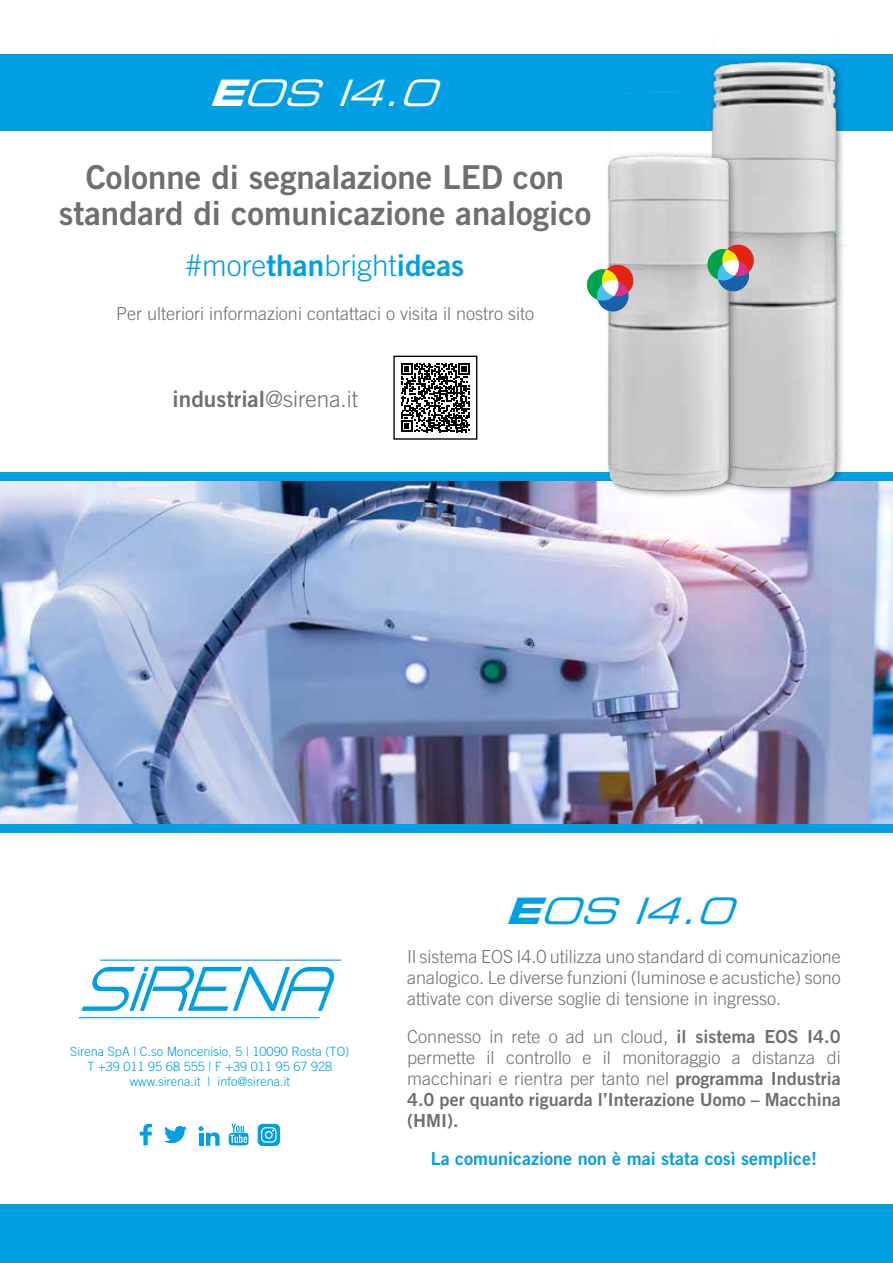
<style>
.page{position:relative;width:893px;height:1263px;background:#fff}
.page>*{position:absolute;margin:0;border:0;box-sizing:border-box;transform-origin:0 0}
.t1{font:italic 36.45px "Eurostile Extended Two";color:#fff}
.t2{font:italic 36.45px "Eurostile Extended Two";color:#009fe3}
.t3{font:33px/36px "Trade Gothic Bold Two";color:#706f6f;text-align:center}
.t4{font:300 29.7px "Trade Gothic";color:#009fe3}
.t5{font:22.5px "Trade Gothic Bold Two";color:#706f6f}
.t6{font:300 18px/21px "Trade Gothic";color:#706f6f;text-align:justify}
.t7{font:18px/21px "Trade Gothic Bold Two";color:#706f6f}
.t8{font:18px "Trade Gothic Bold Two";color:#009fe3}
.t9{font:300 12.75px/15px "Trade Gothic";color:#009fe3;text-align:center}
.s1{font-family:"Eurostile Bold Extended Two"}
.s2{font-family:"Trade Gothic Bold Two";font-weight:400}
.s3{font-family:"Trade Gothic";font-weight:300}
</style>
<div class="page">
<svg style="left:140px;top:1124px;width:12px;height:21px"></svg>
<svg style="left:164px;top:1126px;width:23px;height:17px"></svg>
<svg style="left:199px;top:1126px;width:21px;height:20px"></svg>
<svg style="left:229px;top:1124px;width:20px;height:21px"></svg>
<div style="left:258px;top:1124px;width:22px;height:22px;background:#009fe3;border-radius:5px"></div>
<svg style="left:261px;top:1127px;width:16px;height:15px"></svg>
<hr style="left:100px;top:959px;width:241px;height:2px;background:#009fe3">
<svg style="left:82px;top:966px;width:253px;height:45px"></svg>
<hr style="left:79px;top:1017px;width:241px;height:1px;background:#009fe3">
<div style="left:0;top:54px;width:893px;height:77px;background:#009fe3"></div>
<svg style="left:401px;top:363px;width:69px;height:69px"></svg>
<div style="left:393px;top:356px;width:84px;height:84px;border:1px solid #000"></div>
<div style="left:0;top:1204px;width:893px;height:59px;background:#009fe3"></div>
<img style="left:0;top:480px;width:893px;height:344px">
<div style="left:0;top:824px;width:893px;height:8px;background:#009fe3"></div>
<div style="left:0;top:472px;width:893px;height:8px;background:#009fe3"></div>
<div style="left:708px;top:34px;width:144px;height:461px;background:#000;opacity:.4"></div>
<img style="left:713px;top:35px;width:133px;height:452px">
<div style="left:605px;top:87px;width:133px;height:412px;background:#000;opacity:.4"></div>
<img style="left:601px;top:92px;width:130px;height:398px">
<svg style="left:586px;top:263px;width:49px;height:50px"></svg>
<svg style="left:706px;top:243px;width:49px;height:50px;background:#9d9f96"></svg>
<h1 class="t1" style="left:209px;top:68px;width:245px"><span class="s1">E</span>OS I4.0</h1>
<h2 class="t3" style="left:59px;top:159px;width:534px">Colonne di segnalazione LED con standard di comunicazione analogico</h2>
<h3 class="t4" style="left:186px;top:248px;width:280px">#more<span class="s2">than</span>bright<span class="s2">ideas</span></h3>
<p class="t6" style="left:116px;top:303px;width:419px">Per ulteriori informazioni contattaci o visita il nostro sito</p>
<p class="t5" style="left:173px;top:385px;width:187px">industrial<span class="s3">@sirena.it</span></p>
<p class="t9" style="left:70px;top:1044px;width:281px">Sirena SpA | C.so Moncenisio, 5 | 10090 Rosta (TO)<br>T +39 011 95 68 555 | F +39 011 95 67 928 www.sirena.it | info@sirena.it</p>
<h1 class="t2" style="left:506px;top:886px;width:245px"><span class="s1">E</span>OS I4.0</h1>
<p class="t6" style="left:407px;top:946px;width:435px">Il sistema EOS I4.0 utilizza uno standard di comunicazione analogico. Le diverse funzioni (luminose e acustiche) sono attivate con diverse soglie di tensione in ingresso.</p>
<p class="t6" style="left:407px;top:1026px;width:435px">Connesso in rete o ad un cloud, <span class="s2">il sistema EOS I4.0 </span>permette il controllo e il monitoraggio a distanza di macchinari e rientra per tanto nel <span class="s2">programma Industria</span></p>
<p class="t7" style="left:407px;top:1089px;width:435px">4.0 per quanto riguarda l’Interazione Uomo – Macchina (HMI).</p>
<p class="t8" style="left:431px;top:1147px;width:388px">La comunicazione non è mai stata così semplice!</p>
</div>
